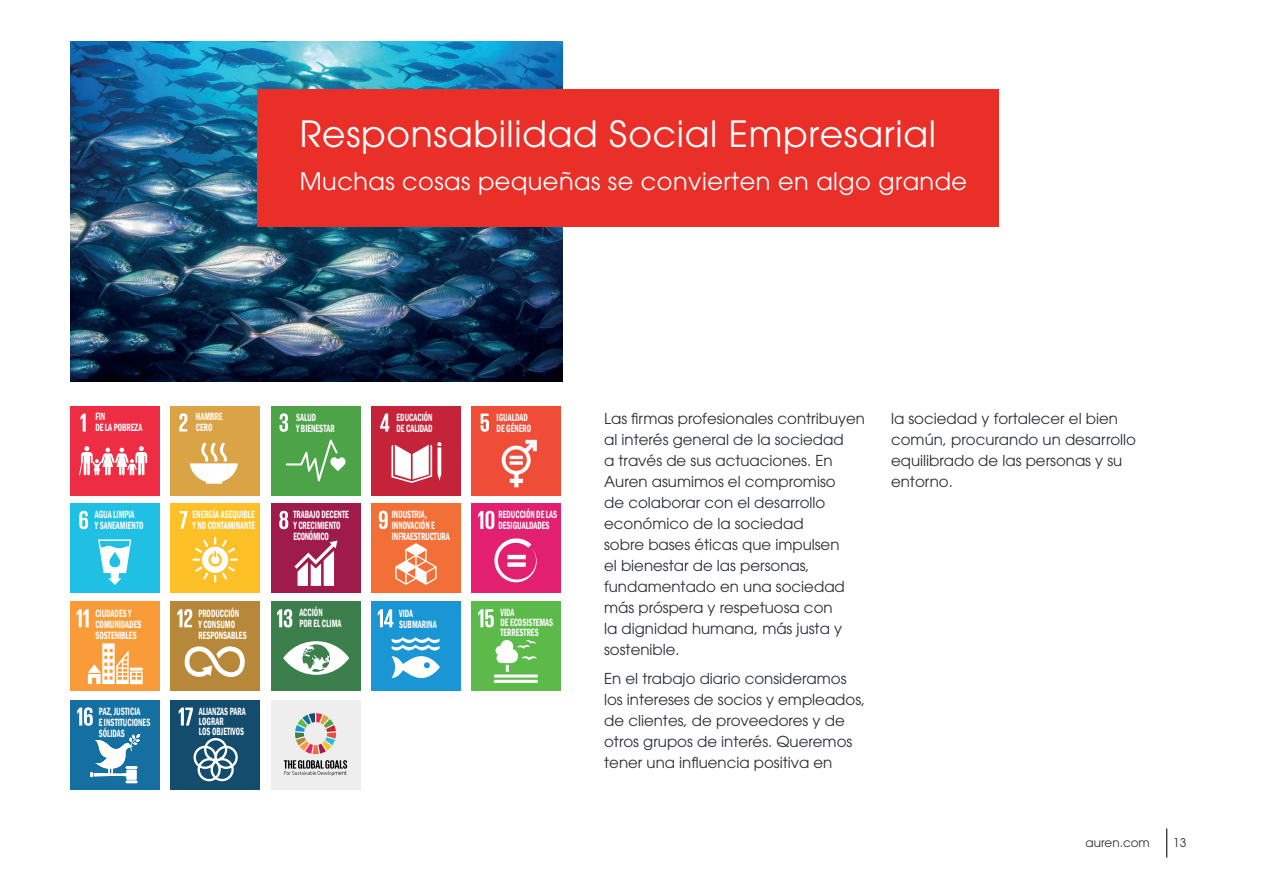
<style>
.page{position:relative;width:1263px;height:893px;background:#fff}
.page>*{position:absolute;margin:0;border:0;box-sizing:border-box;transform-origin:0 0}
.t1{font:36px "ITC Avant Garde Pro";letter-spacing:.02em;color:#fff}
.t2{font:24px "ITC Avant Garde Pro";letter-spacing:.02em;color:#fff}
.t3{font:15px/21px "ITC Avant Garde Pro";color:#292f34}
.t4{font:12px "ITC Avant Garde Pro";color:#292f34}
.t5{font:600 condensed 10.8px/11.1px "Franklin Gothic";color:#fff;scale:.72 1}
</style>
<div class="page">
<img style="left:70px;top:42px;width:492px;height:339px">
<div style="left:257px;top:89px;width:741px;height:137px;background:#ea2f29"></div>
<hr style="left:1166px;top:828px;width:1px;height:30px;background:#292f34">
<div style="left:70px;top:406px;width:89px;height:89px;background:#ee2d45"></div>
<svg style="left:80px;top:414px;width:6px;height:18px"></svg>
<svg style="left:79px;top:446px;width:68px;height:30px"></svg>
<div style="left:171px;top:406px;width:89px;height:89px;background:#daa345"></div>
<svg style="left:179px;top:413px;width:8px;height:19px"></svg>
<svg style="left:190px;top:443px;width:48px;height:41px"></svg>
<div style="left:271px;top:406px;width:89px;height:89px;background:#4da448"></div>
<svg style="left:279px;top:413px;width:9px;height:19px"></svg>
<svg style="left:286px;top:440px;width:59px;height:41px"></svg>
<div style="left:371px;top:406px;width:89px;height:89px;background:#c52339"></div>
<svg style="left:380px;top:414px;width:9px;height:18px"></svg>
<svg style="left:391px;top:442px;width:50px;height:41px"></svg>
<div style="left:472px;top:406px;width:89px;height:89px;background:#ef4d38"></div>
<svg style="left:481px;top:414px;width:8px;height:18px"></svg>
<svg style="left:502px;top:440px;width:35px;height:47px"></svg>
<svg style="left:510px;top:461px;width:13px;height:4px"></svg>
<div style="left:70px;top:503px;width:89px;height:90px;background:#1fc0e3"></div>
<svg style="left:79px;top:511px;width:9px;height:18px"></svg>
<svg style="left:98px;top:539px;width:33px;height:46px"></svg>
<div style="left:171px;top:503px;width:89px;height:90px;background:#fdc026"></div>
<svg style="left:180px;top:511px;width:7px;height:18px"></svg>
<svg style="left:192px;top:537px;width:46px;height:45px"></svg>
<div style="left:271px;top:503px;width:89px;height:90px;background:#9f1b49"></div>
<svg style="left:279px;top:511px;width:9px;height:18px"></svg>
<svg style="left:294px;top:541px;width:43px;height:45px"></svg>
<div style="left:371px;top:503px;width:89px;height:90px;background:#f27038"></div>
<svg style="left:379px;top:511px;width:9px;height:18px"></svg>
<svg style="left:395px;top:543px;width:42px;height:42px"></svg>
<div style="left:472px;top:503px;width:89px;height:90px;background:#e2206f"></div>
<svg style="left:478px;top:511px;width:16px;height:18px"></svg>
<svg style="left:494px;top:538px;width:43px;height:44px"></svg>
<div style="left:70px;top:602px;width:89px;height:89px;background:#f89b38"></div>
<svg style="left:77px;top:609px;width:12px;height:18px"></svg>
<svg style="left:88px;top:643px;width:55px;height:41px"></svg>
<div style="left:171px;top:602px;width:89px;height:89px;background:#b78839"></div>
<svg style="left:177px;top:609px;width:15px;height:18px"></svg>
<svg style="left:185px;top:646px;width:60px;height:31px"></svg>
<div style="left:271px;top:700px;width:89px;height:89px;background:#edeeed"></div>
<svg style="left:295px;top:713px;width:41px;height:41px"></svg>
<svg style="left:284px;top:760px;width:63px;height:16px"></svg>
<div style="left:271px;top:602px;width:89px;height:89px;background:#3c7f4c"></div>
<svg style="left:277px;top:609px;width:15px;height:18px"></svg>
<svg style="left:283px;top:641px;width:66px;height:34px"></svg>
<div style="left:371px;top:602px;width:89px;height:89px;background:#1b96d4"></div>
<svg style="left:378px;top:609px;width:15px;height:18px"></svg>
<svg style="left:392px;top:637px;width:48px;height:41px"></svg>
<div style="left:472px;top:602px;width:89px;height:89px;background:#5bba4a"></div>
<svg style="left:478px;top:609px;width:16px;height:18px"></svg>
<svg style="left:494px;top:674px;width:44px;height:4px"></svg>
<hr style="left:494px;top:680px;width:44px;height:3px;background:#fff">
<svg style="left:495px;top:640px;width:42px;height:32px"></svg>
<div style="left:70px;top:700px;width:89px;height:89px;background:#166fa1"></div>
<svg style="left:77px;top:707px;width:16px;height:19px"></svg>
<svg style="left:90px;top:734px;width:50px;height:49px"></svg>
<div style="left:171px;top:700px;width:89px;height:89px;background:#134c6c"></div>
<svg style="left:179px;top:708px;width:14px;height:17px"></svg>
<svg style="left:194px;top:738px;width:44px;height:43px"></svg>
<h1 class="t1" style="left:300px;top:112px;width:638px">Responsabilidad Social Empresarial</h1>
<h2 class="t2" style="left:300px;top:167px;width:669px">Muchas cosas pequeñas se convierten en algo grande</h2>
<p class="t5" style="left:95px;top:411px;width:67px">FIN<br>DE LA POBREZA</p>
<p class="t5" style="left:196px;top:411px;width:39px">HAMBRE<br>CERO</p>
<p class="t5" style="left:296px;top:411px;width:55px">SALUD<br>Y BIENESTAR</p>
<p class="t5" style="left:397px;top:411px;width:52px">EDUCACIÓN<br>DE CALIDAD</p>
<p class="t5" style="left:497px;top:411px;width:50px">IGUALDAD<br>DE GÉNERO</p>
<p class="t5" style="left:95px;top:509px;width:69px">AGUA LIMPIA<br>Y SANEAMIENTO</p>
<p class="t5" style="left:193px;top:509px;width:89px">ENERGÍA ASEQUIBLE<br>Y NO CONTAMINANTE</p>
<p class="t5" style="left:293px;top:509px;width:78px">TRABAJO DECENTE<br>Y CRECIMIENTO<br>ECONÓMICO</p>
<p class="t5" style="left:392px;top:509px;width:82px">INDUSTRIA,<br>INNOVACIÓN E<br>INFRAESTRUCTURA</p>
<p class="t5" style="left:498px;top:509px;width:83px">REDUCCIÓN DE LAS<br>DESIGUALDADES</p>
<p class="t5" style="left:95px;top:607px;width:65px">CIUDADES Y<br>COMUNIDADES<br>SOSTENIBLES</p>
<p class="t5" style="left:198px;top:607px;width:69px">PRODUCCIÓN<br>Y CONSUMO<br>RESPONSABLES</p>
<p class="t5" style="left:299px;top:607px;width:60px">ACCIÓN<br>POR EL CLIMA</p>
<p class="t5" style="left:399px;top:607px;width:54px">VIDA<br>SUBMARINA</p>
<p class="t5" style="left:500px;top:608px;width:75px;line-height:9.9px">VIDA<br>DE ECOSISTEMAS<br>TERRESTRES</p>
<p class="t5" style="left:99px;top:706px;width:73px">PAZ, JUSTICIA<br>E INSTITUCIONES<br>SÓLIDAS</p>
<p class="t5" style="left:199px;top:706px;width:67px;line-height:9.9px">ALIANZAS PARA<br>LOGRAR<br>LOS OBJETIVOS</p>
<p class="t3" style="left:604px;top:407px;width:262px">Las firmas profesionales contribuyen al interés general de la sociedad<br>a través de sus actuaciones. En<br>Auren asumimos el compromiso<br>de colaborar con el desarrollo económico de la sociedad<br>sobre bases éticas que impulsen<br>el bienestar de las personas, fundamentado en una sociedad más próspera y respetuosa con<br>la dignidad humana, más justa y sostenible.</p>
<p class="t3" style="left:604px;top:668px;width:263px">En el trabajo diario consideramos los intereses de socios y empleados, de clientes, de proveedores y de otros grupos de interés. Queremos tener una influencia positiva en</p>
<p class="t3" style="left:891px;top:407px;width:247px">la sociedad y fortalecer el bien común, procurando un desarrollo equilibrado de las personas y su entorno.</p>
<p class="t4" style="left:1085px;top:835px;width:66px">auren.com</p>
<p class="t4" style="left:1173px;top:835px;width:15px">13</p>
</div>
